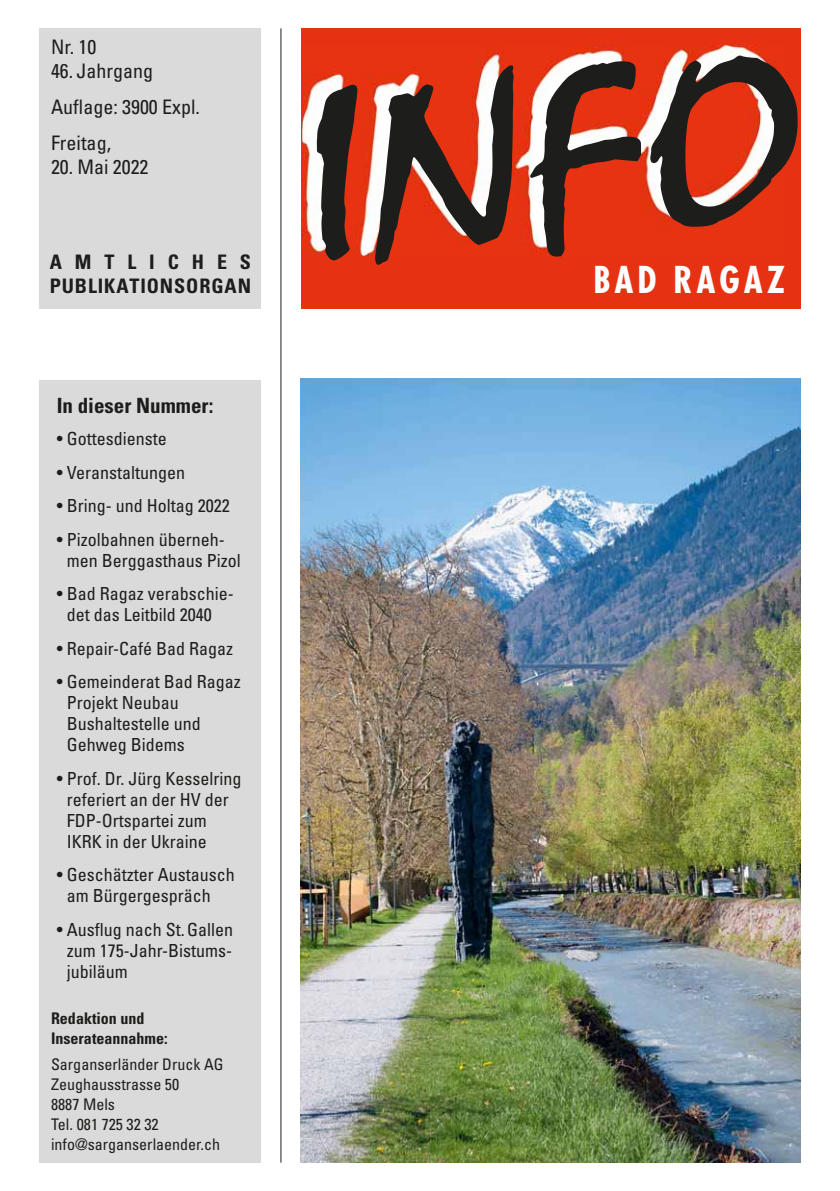
<style>
.page{position:relative;width:840px;height:1191px;background:#fff}
.page>*{position:absolute;margin:0;border:0;box-sizing:border-box;transform-origin:0 0}
.t1{font:252px "Mistral";color:#1d1d1b;scale:1.2 1}
.t2{font:700 condensed 36px "Futura LT";letter-spacing:.11em;color:#fff}
.t3{font:700 condensed 21px "Univers LT Std";color:#1d1d1b}
.t4{font:condensed 20px/36px "Univers LT Std";color:#1d1d1b}
.t5{font:700 condensed 20px/24px "Univers LT Std";letter-spacing:.045em;color:#1d1d1b}
.t6{font:condensed 18px/21px "Univers LT Std";color:#1d1d1b}
.t7{font:condensed 16px/20px "Univers LT Std";color:#1d1d1b}
.t8{font:700 condensed 16px/20px "Univers LT Std";color:#1d1d1b}
</style>
<div class="page">
<div style="left:40px;top:28px;width:221px;height:281px;background:#dadada"></div>
<hr style="left:280px;top:28px;width:1px;height:1134px;background:#1d1d1b">
<div style="left:40px;top:380px;width:221px;height:782px;background:#dadada"></div>
<div style="left:300px;top:28px;width:499px;height:281px;background:#e63212"></div>
<img style="left:302px;top:46px;width:481px;height:209px">
<img style="left:300px;top:379px;width:499px;height:783px">
<p class="t4" style="left:51px;top:30px;width:47px">Nr. 10</p>
<p class="t4" style="left:51px;top:54px;width:150px">46. Jahrgang<br>Auflage: 3900 Expl.<br>Freitag,</p>
<p class="t4" style="left:51px;top:150px;width:99px">20. Mai 2022</p>
<p class="t5" style="left:50px;top:251px;width:203px">AMTLICHES<br>PUBLIKATIONSORGAN</p>
<p class="t3" style="left:57px;top:395px;width:158px">In dieser Nummer:</p>
<p class="t6" style="left:57px;top:429px;width:111px">• Gottesdienste</p>
<p class="t6" style="left:57px;top:463px;width:130px">• Veranstaltungen</p>
<p class="t6" style="left:57px;top:496px;width:174px">• Bring- und Holtag 2022</p>
<p class="t6" style="left:67px;top:530px;width:175px;text-indent:-10px">• Pizolbahnen überneh&shy;men Berggasthaus Pizol</p>
<p class="t6" style="left:67px;top:584px;width:168px;text-indent:-10px">• Bad Ragaz verabschie&shy;det das Leitbild 2040</p>
<p class="t6" style="left:57px;top:639px;width:178px">• Repair-Café Bad Ragaz</p>
<p class="t6" style="left:67px;top:672px;width:175px;text-indent:-10px">• Gemeinderat Bad Ragaz<br>Projekt Neubau<br>Bushaltestelle und<br>Gehweg Bidems</p>
<p class="t6" style="left:67px;top:769px;width:176px;text-indent:-10px">• Prof. Dr. Jürg Kesselring referiert an der HV der<br>FDP-Ortspartei zum<br>IKRK in der Ukraine</p>
<p class="t6" style="left:67px;top:865px;width:169px;text-indent:-10px">• Geschätzter Austausch am Bürgergespräch</p>
<p class="t6" style="left:67px;top:919px;width:168px;text-align:justify;text-indent:-10px">• Ausflug nach St. Gallen zum 175-Jahr-Bistums&shy;jubiläum</p>
<p class="t8" style="left:51px;top:1009px;width:118px">Redaktion und<br>Inserateannahme:</p>
<p class="t7" style="left:51px;top:1055px;width:174px">Sarganserländer Druck AG<br>Zeughausstrasse 50<br>8887 Mels<br>Tel. 081 725 32 32 info@sarganserlaender.ch</p>
<h1 class="t1" style="left:293px;top:72px;width:421px;rotate:-5deg">INFO</h1>
<h2 class="t2" style="left:593px;top:266px;width:193px">BAD RAGAZ</h2>
</div>
